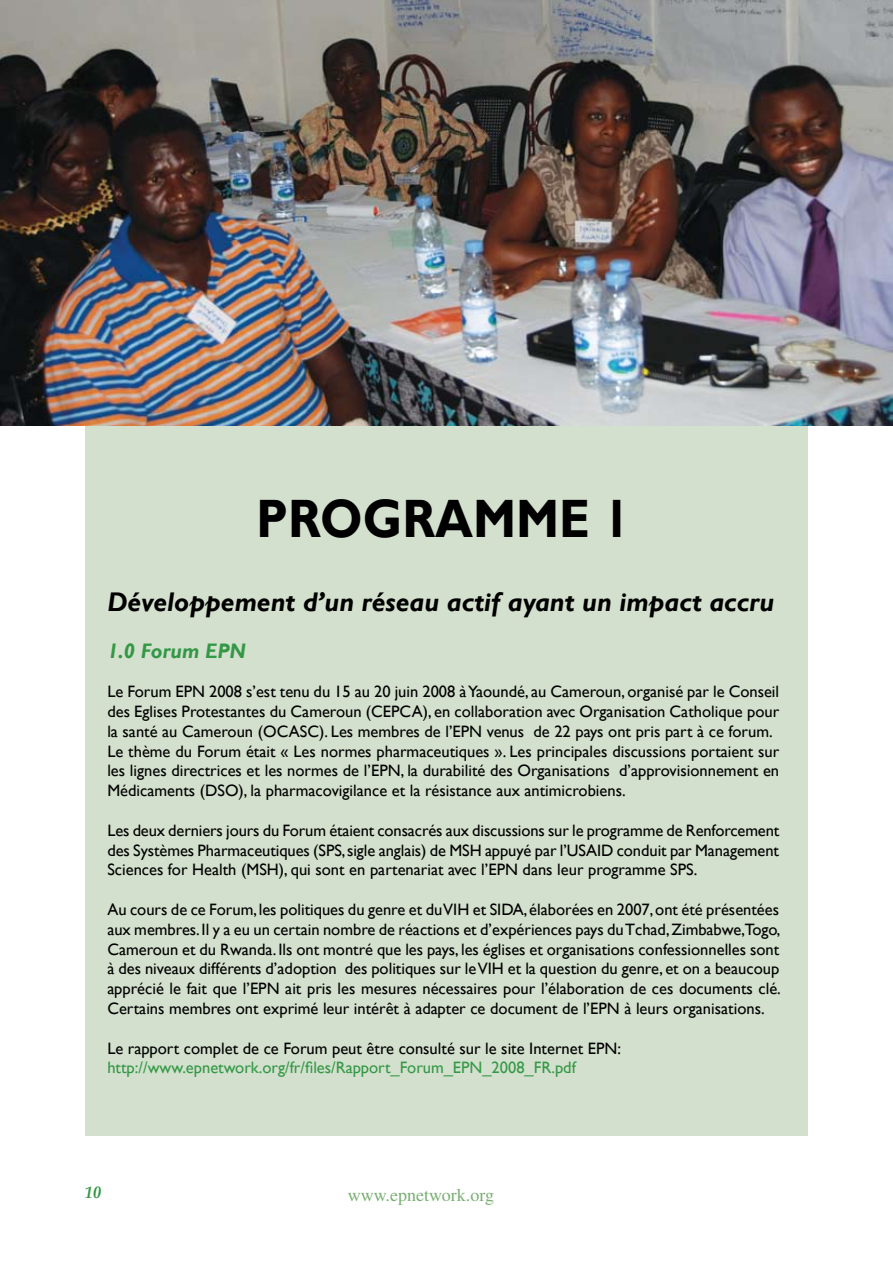
<style>
.page{position:relative;width:893px;height:1263px;background:#fff}
.page>*{position:absolute;margin:0;border:0;box-sizing:border-box;transform-origin:0 0}
.t1{font:700 54px "Gill Sans";color:#000;scale:.9 1}
.t2{font:italic 700 27px "Gill Sans";color:#000}
.t3{font:italic 700 21px "Gill Sans";color:#339846}
.t4{font:18px "Times";color:#78ae72}
.t5{font:16.5px/19.8px "Gill Sans";color:#000;text-align:justify}
.t6{font:16.5px "Gill Sans";color:#339846}
.t7{font:italic 700 16.5px "Book Antiqua";color:#339846}
</style>
<div class="page">
<div style="left:85px;top:115px;width:723px;height:1020px;background:#d3e0cd"></div>
<img style="left:0;top:0;width:892px;height:425px">
<h1 class="t1" style="left:256px;top:486px;width:417px">PROGRAMME 1</h1>
<h2 class="t2" style="left:107px;top:586px;width:668px">Développement d’un réseau actif ayant un impact accru</h2>
<p class="t3" style="left:107px;top:638px;width:140px">1.0 Forum EPN</p>
<p class="t5" style="left:107px;top:682px;width:673px;text-align:left">Le Forum EPN 2008 s’est tenu du 15 au 20 juin 2008 à Yaoundé, au Cameroun, organisé par le Conseil des Eglises Protestantes du Cameroun (CEPCA), en collaboration avec Organisation Catholique pour la santé au Cameroun (OCASC). Les membres de l’EPN venus de 22 pays ont pris part à ce forum.<br>Le thème du Forum était « Les normes pharmaceutiques ». Les principales discussions portaient sur les lignes directrices et les normes de l’EPN, la durabilité des Organisations d’approvisionnement en Médicaments (DSO), la pharmacovigilance et la résistance aux antimicrobiens.</p>
<p class="t5" style="left:107px;top:821px;width:673px">Les deux derniers jours du Forum étaient consacrés aux discussions sur le programme de Renforcement des Systèmes Pharmaceutiques (SPS, sigle anglais) de MSH appuyé par l’USAID conduit par Management Sciences for Health (MSH), qui sont en partenariat avec l’EPN dans leur programme SPS.</p>
<p class="t5" style="left:107px;top:900px;width:675px">Au cours de ce Forum, les politiques du genre et du VIH et SIDA, élaborées en 2007, ont été présentées aux membres. Il y a eu un certain nombre de réactions et d’expériences pays du Tchad, Zimbabwe,Togo, Cameroun et du Rwanda. Ils ont montré que les pays, les églises et organisations confessionnelles sont à des niveaux différents d’adoption des politiques sur le VIH et la question du genre, et on a beaucoup apprécié le fait que l’EPN ait pris les mesures nécessaires pour l’élaboration de ces documents clé.<br>Certains membres ont exprimé leur intérêt à adapter ce document de l’EPN à leurs organisations.</p>
<p class="t5" style="left:107px;top:1038px;width:515px">Le rapport complet de ce Forum peut être consulté sur le site Internet EPN:</p>
<p class="t6" style="left:107px;top:1058px;width:470px">http://www.epnetwork.org/fr/files/Rapport_Forum_EPN_2008_FR.pdf</p>
<p class="t7" style="left:85px;top:1181px;width:18px">10</p>
<p class="t4" style="left:348px;top:1184px;width:148px">www.epnetwork.org</p>
</div>
